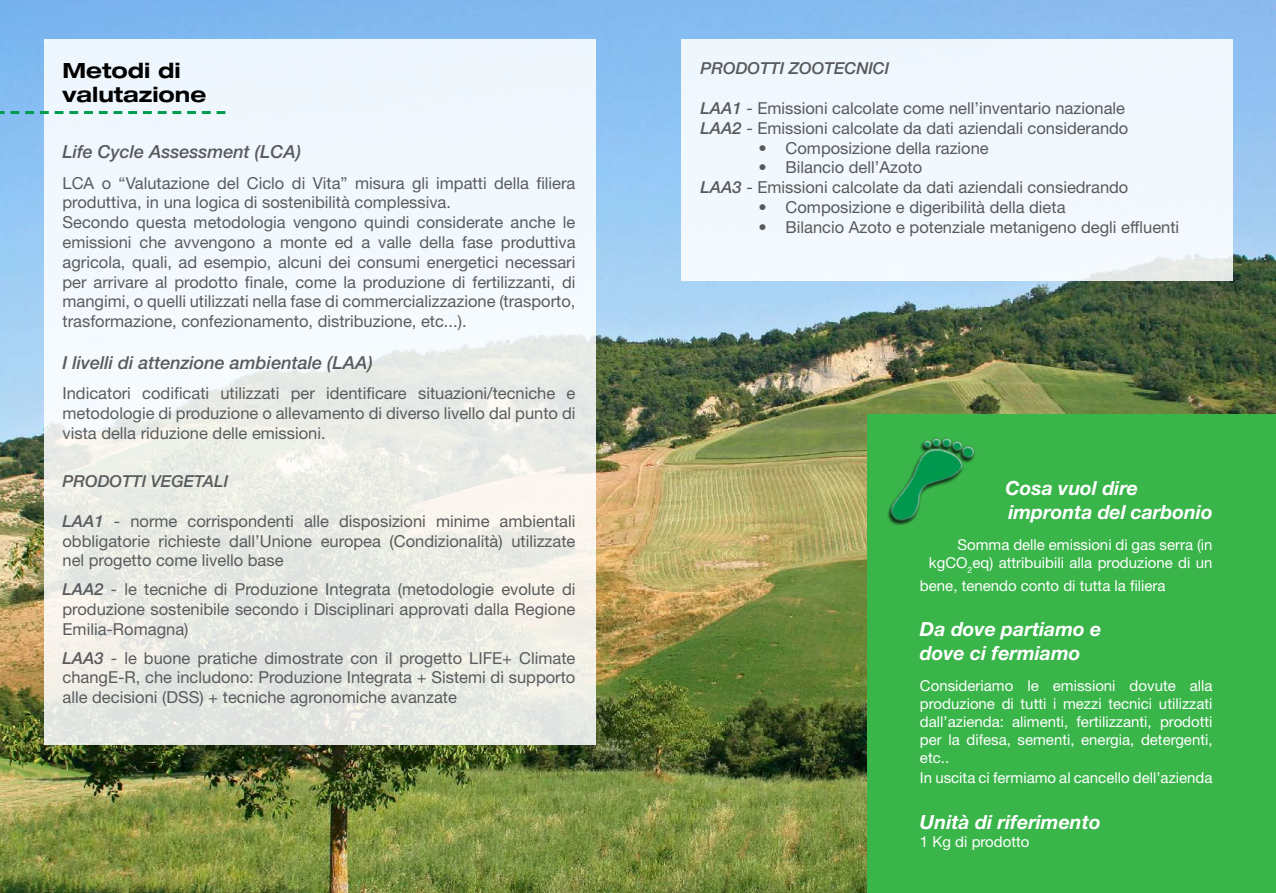
<style>
.page{position:relative;width:1276px;height:893px;background:#fff}
.page>*{position:absolute;margin:0;border:0;box-sizing:border-box;transform-origin:0 0}
.t1{font:700 expanded 21px/24px "Helvetica Neue LT Std";color:#000}
.t2{font:italic 700 19.5px/23.4px "Helvetica Neue LT Std";color:#fff}
.t3{font:italic 500 18px "Helvetica Neue LT Std";color:#58595b}
.t4{font:16.5px/19.8px "Helvetica Neue LT Std";color:#58595b;text-align:justify}
.t5{font:italic 500 16.5px "Helvetica Neue LT Std";color:#58595b}
.t6{font:15px/18px "Helvetica Neue LT Std";color:#fff;text-align:right}
.s1{font-weight:500;font-style:italic}
</style>
<div class="page">
<img style="left:0;top:0;width:1276px;height:893px">
<div style="left:867px;top:415px;width:409px;height:478px;background:#39b54a"></div>
<img style="left:839px;top:394px;width:170px;height:171px">
<svg style="left:44px;top:39px;width:551px;height:705px"></svg>
<svg style="left:0;top:111px;width:225px;height:3px"></svg>
<div style="left:681px;top:39px;width:551px;height:242px;background:#f1f8fe"></div>
<p class="t1" style="left:63px;top:57px;width:145px">Metodi di valutazione</p>
<p class="t5" style="left:700px;top:59px;width:190px">PRODOTTI ZOOTECNICI</p>
<p class="t4" style="left:700px;top:98px;width:429px"><span class="s1">LAA1</span> - Emissioni calcolate come nell’inventario nazionale<br><span class="s1">LAA2</span> - Emissioni calcolate da dati aziendali considerando</p>
<p class="t4" style="left:758px;top:137px;width:232px">• Composizione della razione</p>
<p class="t4" style="left:700px;top:157px;width:429px;text-indent:58px">• Bilancio dell’Azoto<br><span class="s1">LAA3</span> - Emissioni calcolate da dati aziendali consiedrando</p>
<p class="t4" style="left:758px;top:197px;width:308px">• Composizione e digeribilità della dieta</p>
<p class="t4" style="left:758px;top:217px;width:422px">• Bilancio Azoto e potenziale metanigeno degli effluenti</p>
<p class="t3" style="left:63px;top:141px;width:240px">Life Cycle Assessment (LCA)</p>
<p class="t4" style="left:63px;top:173px;width:514px;text-align:left">LCA o “Valutazione del Ciclo di Vita” misura gli impatti della filiera produttiva, in una logica di sostenibilità complessiva.<br>Secondo questa metodologia vengono quindi considerate anche le emissioni che avvengono a monte ed a valle della fase produttiva agricola, quali, ad esempio, alcuni dei consumi energetici necessari per arrivare al prodotto finale, come la produzione di fertilizzanti, di mangimi, o quelli utilizzati nella fase di commercializzazione (trasporto, trasformazione, confezionamento, distribuzione, etc...).</p>
<p class="t3" style="left:63px;top:352px;width:312px">I livelli di attenzione ambientale (LAA)</p>
<p class="t4" style="left:63px;top:383px;width:514px">Indicatori codificati utilizzati per identificare situazioni/tecniche e metodologie di produzione o allevamento di diverso livello dal punto di vista della riduzione delle emissioni.</p>
<p class="t5" style="left:63px;top:471px;width:167px">PRODOTTI VEGETALI</p>
<p class="t4" style="left:63px;top:511px;width:514px"><span class="s1">LAA1</span> - norme corrispondenti alle disposizioni minime ambientali obbligatorie richieste dall’Unione europea (Condizionalità) utilizzate nel progetto come livello base</p>
<p class="t4" style="left:63px;top:579px;width:514px"><span class="s1">LAA2</span> - le tecniche di Produzione Integrata (metodologie evolute di produzione sostenibile secondo i Disciplinari approvati dalla Regione Emilia-Romagna)</p>
<p class="t4" style="left:63px;top:648px;width:514px"><span class="s1">LAA3</span> - le buone pratiche dimostrate con il progetto LIFE+ Climate changE-R, che includono: Produzione Integrata + Sistemi di supporto alle decisioni (DSS) + tecniche agronomiche avanzate</p>
<p class="t2" style="left:1005px;top:476px;width:209px">Cosa vuol dire impronta del carbonio</p>
<p class="t6" style="left:929px;top:535px;width:285px">Somma delle emissioni di gas serra (in kgCO<sub>2</sub>eq) attribuibili alla produzione di un</p>
<p class="t6" style="left:920px;top:576px;width:247px">bene, tenendo conto di tutta la filiera</p>
<p class="t2" style="left:920px;top:617px;width:183px">Da dove partiamo e dove ci fermiamo</p>
<p class="t6" style="left:920px;top:677px;width:294px;text-align:justify">Consideriamo le emissioni dovute alla produzione di tutti i mezzi tecnici utilizzati dall’azienda: alimenti, fertilizzanti, prodotti per la difesa, sementi, energia, detergenti, etc..</p>
<p class="t6" style="left:920px;top:769px;width:294px">In uscita ci fermiamo al cancello dell’azienda</p>
<p class="t2" style="left:920px;top:810px;width:182px">Unità di riferimento</p>
<p class="t6" style="left:920px;top:832px;width:111px">1 Kg di prodotto</p>
</div>
